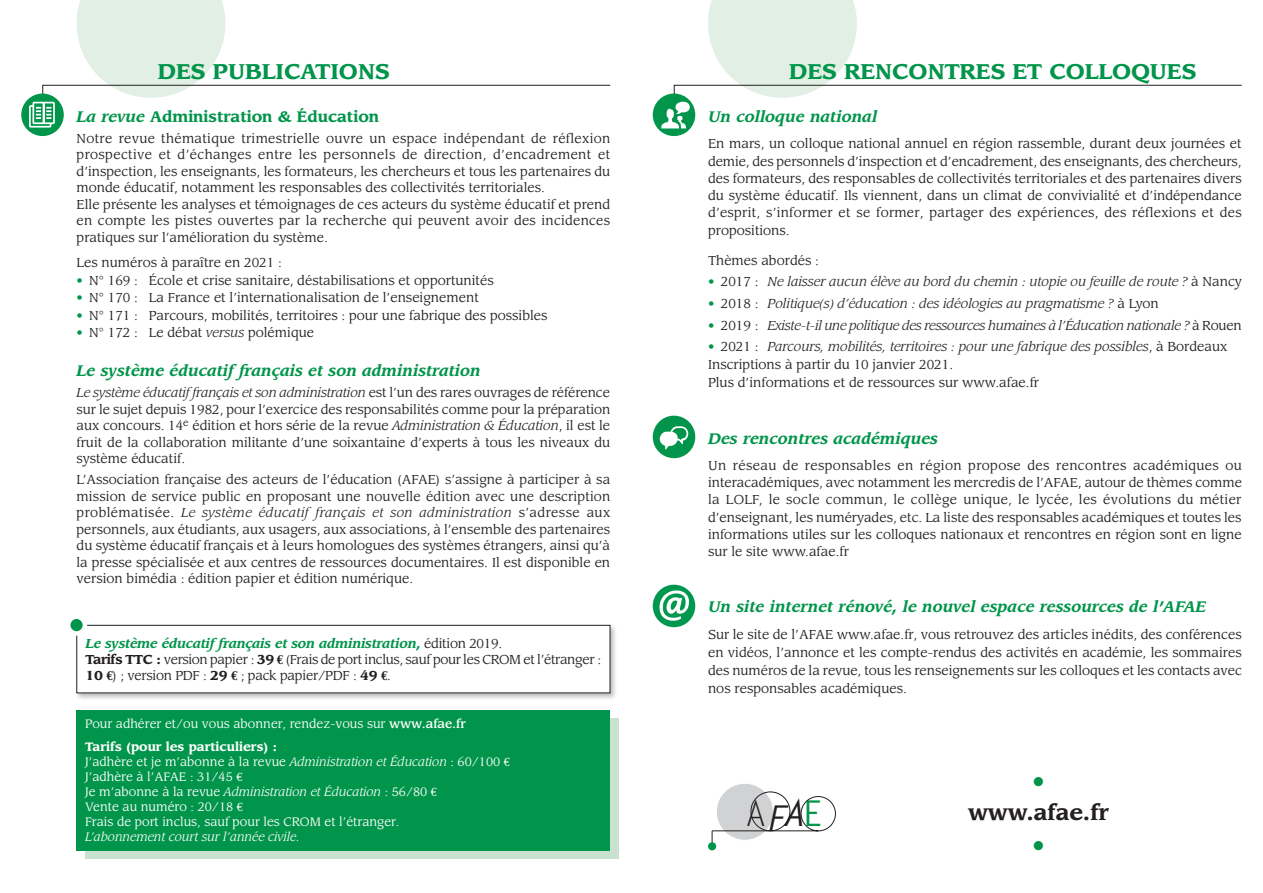
<style>
.page{position:relative;width:1263px;height:893px;background:#fff}
.page>*{position:absolute;margin:0;border:0;box-sizing:border-box;transform-origin:0 0}
.t1{font:italic 700 35.55px "Letter Gothic Std";color:#231f20}
.t2{font:700 21px "Leawood";color:#00954a}
.t3{font:700 21px "Leawood";color:#231f20}
.t4{font:italic 700 15px "Leawood";color:#00954a}
.t5{font:700 15px "Leawood";color:#00954a}
.t6{font:12.75px/16.5px "Leawood";color:#231f20;text-align:justify}
.t7{font:italic 12.75px "Leawood";color:#231f20}
.t8{font:12.75px/15.8px "Leawood";letter-spacing:-.03em;color:#231f20}
.t9{font:italic 700 12.75px/15.8px "Leawood";letter-spacing:-.02em;color:#00954a}
.t10{font:12.75px "Zapf Dingbats ITC";color:#00954a}
.t11{font:12px/15px "Leawood";color:#fff}
.t12{font:italic 12px "Leawood";color:#fff}
.s1{font-style:italic}
.s2{color:#00954a}
.s3{font-weight:400;font-style:normal;color:#231f20}
.s4{font-style:normal;color:#231f20}
.s5{font-weight:700}
.s6{font-family:"Euro Serif";font-weight:700}
.s7{font-weight:500}
.s8{font-family:"Euro Serif"}
.s9{font-style:normal;color:#00954a}
.s10{font-style:normal}
.s11{font-weight:400;font-style:normal}
</style>
<div class="page">
<div style="left:85px;top:719px;width:534px;height:140px;background:#c9e2d0"></div>
<div style="left:77px;top:710px;width:533px;height:140px;background:#00954a"></div>
<div style="left:75px;top:623px;width:543px;height:78px;background:#231f20;opacity:.3"></div>
<div style="left:77px;top:625px;width:533px;height:68px;background:#fff"></div>
<div style="left:77px;top:625px;width:533px;height:68px;border:1px solid #231f20"></div>
<svg style="left:68px;top:617px;width:17px;height:16px"></svg>
<div style="left:66px;top:614px;width:21px;height:22px;border:4px solid #fff;border-radius:50%"></div>
<div style="left:716px;top:783px;width:57px;height:57px;background:#d1d2d4;border-radius:50%"></div>
<div style="left:751px;top:792px;width:39px;height:39px;border:1px solid #231f20;border-radius:50%"></div>
<div style="left:708px;top:842px;width:8px;height:8px;background:#00954a;border-radius:50%"></div>
<svg style="left:712px;top:796px;width:124px;height:50px"></svg>
<div style="left:653px;top:94px;width:42px;height:42px;background:#00954a;border-radius:50%"></div>
<svg style="left:661px;top:0;width:581px;height:128px"></svg>
<div style="left:21px;top:94px;width:43px;height:42px;background:#00954a;border-radius:50%"></div>
<svg style="left:29px;top:0;width:582px;height:128px"></svg>
<img style="left:653px;top:585px;width:42px;height:42px;border-radius:21px">
<div style="left:653px;top:416px;width:42px;height:42px;background:#00954a;border-radius:50%"></div>
<svg style="left:660px;top:426px;width:28px;height:24px"></svg>
<h2 class="t2" style="left:157px;top:58px;width:234px">Des publications</h2>
<p class="t5" style="left:77px;top:108px;width:304px"><span class="s1">La revue</span> Administration &amp; Éducation</p>
<p class="t6" style="left:77px;top:130px;width:535px;text-align:left">Notre revue thématique trimestrielle ouvre un espace indépendant de réflexion prospective et d’échanges entre les personnels de direction, d’encadrement et d’inspection, les enseignants, les formateurs, les chercheurs et tous les partenaires du monde éducatif, notamment les responsables des collectivités territoriales.<br>Elle présente les analyses et témoignages de ces acteurs du système éducatif et prend en compte les pistes ouvertes par la recherche qui peuvent avoir des incidences pratiques sur l’amélioration du système.</p>
<p class="t6" style="left:77px;top:254px;width:207px">Les numéros à paraître en 2021 :</p>
<p class="t6" style="left:77px;top:272px;width:419px"><span class="s2">•</span> N° 169 : École et crise sanitaire, déstabilisations et opportunités</p>
<p class="t6" style="left:77px;top:290px;width:404px"><span class="s2">•</span> N° 170 : La France et l’internationalisation de l’enseignement</p>
<p class="t6" style="left:77px;top:307px;width:473px"><span class="s2">•</span> N° 171 : Parcours, mobilités, territoires : pour une fabrique des possibles</p>
<p class="t6" style="left:77px;top:325px;width:239px"><span class="s2">•</span> N° 172 : Le débat <span class="s1">versus</span> polémique</p>
<p class="t4" style="left:77px;top:362px;width:406px">Le système éducatif français et son administration</p>
<p class="t6" style="left:77px;top:385px;width:535px"><span class="s1">Le système éducatif français et son administration</span> est l’un des rares ouvrages de référence sur le sujet depuis 1982, pour l’exercice des responsabilités comme pour la préparation aux concours. 14<sup>e</sup> édition et hors série de la revue <span class="s1">Administration &amp; Éducation</span>, il est le fruit de la collaboration militante d’une soixantaine d’experts à tous les niveaux du système éducatif.</p>
<p class="t6" style="left:77px;top:471px;width:535px">L’Association française des acteurs de l’éducation (AFAE) s’assigne à participer à sa mission de service public en proposant une nouvelle édition avec une description problématisée. <span class="s1">Le système éducatif français et son administration</span> s’adresse aux personnels, aux étudiants, aux usagers, aux associations, à l’ensemble des partenaires du système éducatif français et à leurs homologues des systèmes étrangers, ainsi qu’à la presse spécialisée et aux centres de ressources documentaires. Il est disponible en version bimédia : édition papier et édition numérique.</p>
<p class="t9" style="left:85px;top:636px;width:418px">Le système éducatif français et son administration, <span class="s3">édition 2019.<br></span><span class="s4">Tarifs TTC</span></p>
<p class="t8" style="left:85px;top:652px;width:517px;text-indent:71px"><span class="s5">:</span> version papier : <span class="s5">39</span> <span class="s6">€</span> (Frais de port inclus, sauf pour les CROM et l’étranger :<br><span class="s5">10</span> <span class="s6">€</span>) ; version PDF : <span class="s5">29</span> <span class="s6">€</span> ; pack papier/PDF : <span class="s5">49</span> <span class="s6">€</span>.</p>
<p class="t11" style="left:85px;top:712px;width:382px;line-height:23.5px">Pour adhérer et/ou vous abonner, rendez-vous sur <span class="s7">www.afae.fr<br></span><span class="s5">Tarifs (pour les particuliers) :</span></p>
<p class="t11" style="left:85px;top:755px;width:426px">J’adhère et je m’abonne à la revue <span class="s1">Administration et Éducation</span> : 60/100 <span class="s8">€ </span>J’adhère à l’AFAE : 31/45 <span class="s8">€<br></span>Je m’abonne à la revue <span class="s1">Administration et Éducation</span> : 56/80 <span class="s8">€<br></span>Vente au numéro : 20/18 <span class="s8">€<br></span>Frais de port inclus, sauf pour les CROM et l’étranger.</p>
<p class="t12" style="left:85px;top:830px;width:216px">L’abonnement court sur l’année civile.</p>
<h2 class="t2" style="left:789px;top:58px;width:409px">Des rencontres et colloques</h2>
<p class="t4" style="left:708px;top:108px;width:171px">Un colloque national</p>
<p class="t6" style="left:708px;top:135px;width:535px;line-height:17.2px">En mars, un colloque national annuel en région rassemble, durant deux journées et demie, des personnels d’inspection et d’encadrement, des enseignants, des chercheurs, des formateurs, des responsables de collectivités territoriales et des partenaires divers du système éducatif. Ils viennent, dans un climat de convivialité et d’indépendance d’esprit, s’informer et se former, partager des expériences, des réflexions et des propositions.</p>
<p class="t6" style="left:708px;top:252px;width:112px">Thèmes abordés :</p>
<p class="t7" style="left:708px;top:274px;width:535px"><span class="s9">•</span> <span class="s10">2017 :</span> Ne laisser aucun élève au bord du chemin : utopie ou feuille de route ? <span class="s10">à Nancy</span></p>
<p class="t7" style="left:708px;top:296px;width:452px"><span class="s9">•</span> <span class="s10">2018 :</span> Politique(s) d’éducation : des idéologies au pragmatisme ? <span class="s10">à Lyon</span></p>
<p class="t7" style="left:708px;top:317px;width:535px"><span class="s9">•</span> <span class="s10">2019 :</span> Existe-t-il une politique des ressources humaines à l’Éducation nationale ? <span class="s10">à Rouen</span></p>
<p class="t6" style="left:708px;top:338px;width:521px;line-height:18.1px;text-align:left"><span class="s2">•</span> 2021 : <span class="s1">Parcours, mobilités, territoires : pour une fabrique des possibles</span>, à Bordeaux<br>Inscriptions à partir du 10 janvier 2021.<br>Plus d’informations et de ressources sur www.afae.fr</p>
<p class="t4" style="left:708px;top:429px;width:231px">Des rencontres académiques</p>
<p class="t6" style="left:708px;top:457px;width:535px;line-height:17.2px">Un réseau de responsables en région propose des rencontres académiques ou interacadémiques, avec notamment les mercredis de l’AFAE, autour de thèmes comme la LOLF, le socle commun, le collège unique, le lycée, les évolutions du métier d’enseignant, les numéryades, etc. La liste des responsables académiques et toutes les informations utiles sur les colloques nationaux et rencontres en région sont en ligne sur le site www.afae.fr</p>
<p class="t4" style="left:708px;top:598px;width:500px">Un site internet rénové, le nouvel espace ressources de l’AFAE</p>
<p class="t6" style="left:708px;top:627px;width:101px">Sur le site de l’afae</p>
<p class="t6" style="left:708px;top:626px;width:535px;line-height:18px;text-indent:129px">www.afae.fr, vous retrouvez des articles inédits, des conférences en vidéos, l’annonce et les compte-rendus des activités en académie, les sommaires des numéros de la revue, tous les renseignements sur les colloques et les contacts avec nos responsables académiques.</p>
<h1 class="t1" style="left:745px;top:794px;width:80px"><span class="s11">A</span>FA<span class="s9">E</span></h1>
<p class="t10" style="left:1033px;top:776px;width:12px">●</p>
<h2 class="t3" style="left:968px;top:799px;width:143px">www.afae.fr</h2>
<p class="t10" style="left:1033px;top:840px;width:12px">●</p>
</div>
